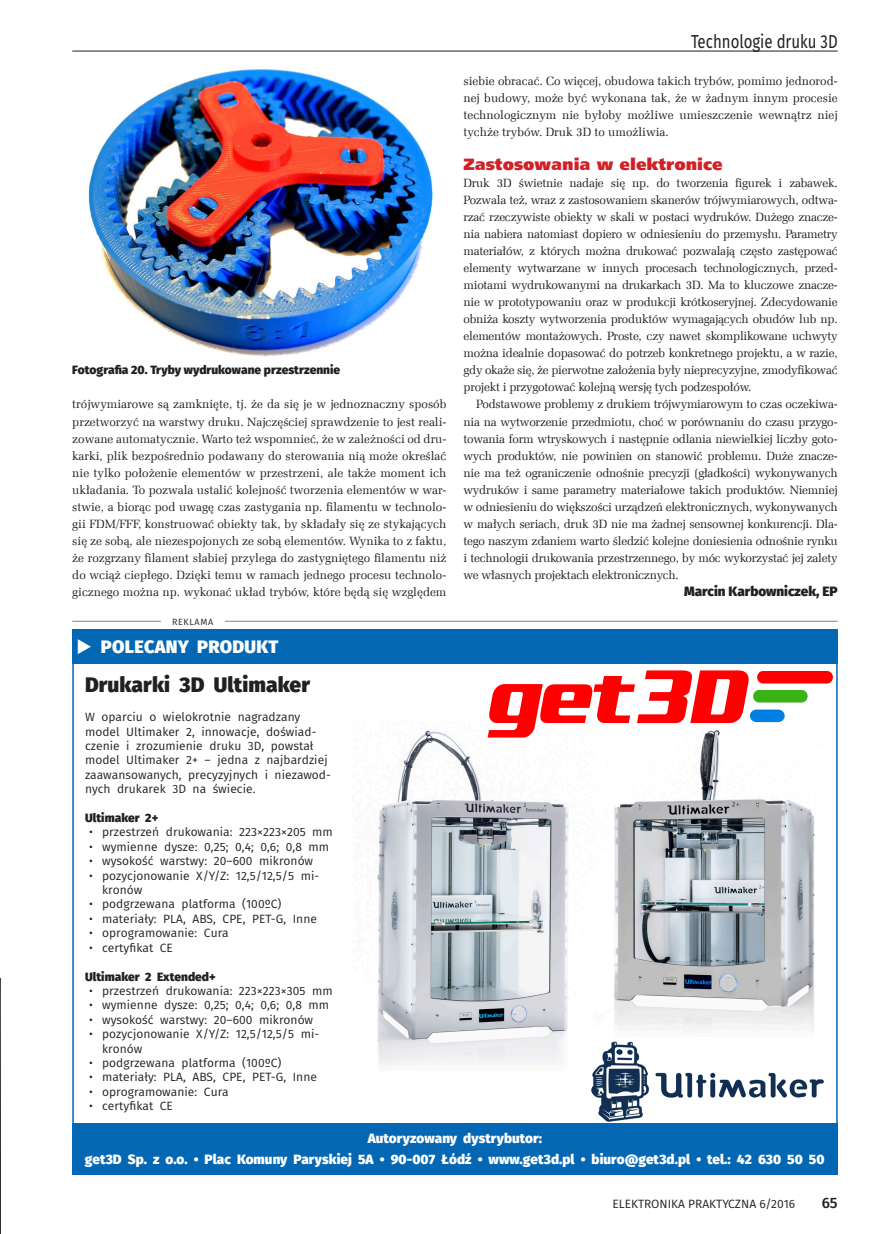
<style>
.page{position:relative;width:893px;height:1234px;background:#fff}
.page>*{position:absolute;margin:0;border:0;box-sizing:border-box;transform-origin:0 0}
._8_Tabela_Tytul{font:800 21px "Fira Sans";letter-spacing:.005em;color:#231f20}
.t1{font:18.75px "Fira Sans";color:#231f20;scale:.8 1}
._8_Tabela_Tytul-2{font:800 18px "Fira Sans";letter-spacing:.015em;color:#fff}
._3_Srodtytul_kurs{font:16.5px "Humnst 777 X Blk EU";color:#d12126}
.t2{font:500 15px "Fira Sans";color:#231f20}
._8_Tabela_Tytul-3{font:800 13.5px "Fira Sans";letter-spacing:.005em;color:#fff}
._0_Autor{font:800 13.5px "Fira Sans";color:#231f20}
._1_Body{font:12px/17px "Zapf Ellipt EU";letter-spacing:-.02em;color:#231f20;text-align:justify}
._7_Tabela{font:12px/14.4px "Fira Sans";letter-spacing:.005em;color:#231f20}
._4_Podpis{font:800 12px "Fira Sans";color:#231f20}
._7_Tabela-2{font:800 12px "Fira Sans";letter-spacing:.005em;color:#231f20}
._1_Body-2{font:9px "Fira Sans";letter-spacing:.075em;color:#231f20}
</style>
<div class="page">
<img style="left:0;top:978px;width:1px;height:255px">
<img style="left:88px;top:69px;width:345px;height:288px">
<hr style="left:72px;top:621px;width:766px;height:1px;background:#808285">
<div style="left:161px;top:612px;width:64px;height:17px;background:#fff"></div>
<div style="left:72px;top:629px;width:766px;height:34px;background:#0367b3"></div>
<div style="left:72px;top:1123px;width:766px;height:51px;background:#0367b3"></div>
<img style="left:377px;top:730px;width:192px;height:334px">
<img style="left:614px;top:701px;width:201px;height:328px">
<img style="left:591px;top:1041px;width:233px;height:80px">
<svg style="left:488px;top:670px;width:261px;height:67px"></svg>
<div style="left:757px;top:670px;width:76px;height:13px;background:#f00;border-radius:6px"></div>
<div style="left:753px;top:689px;width:55px;height:13px;background:#39b215;border-radius:6px"></div>
<div style="left:750px;top:709px;width:35px;height:13px;background:#0080e3;border-radius:6px"></div>
<hr style="left:72px;top:51px;width:766px;height:1px;background:#231f20">
<p class="_4_Podpis" style="left:72px;top:362px;width:269px">Fotografia 20. Tryby wydrukowane przestrzennie</p>
<p class="_1_Body" style="left:72px;top:396px;width:376px">trójwymiarowe są zamknięte, tj. że da się je w jednoznaczny sposób przetworzyć na warstwy druku. Najczęściej sprawdzenie to jest reali&shy;zowane automatycznie. Warto też wspomnieć, że w zależności od dru&shy;karki, plik bezpośrednio podawany do sterowania nią może określać nie tylko położenie elementów w przestrzeni, ale także moment ich układania. To pozwala ustalić kolejność tworzenia elementów w war&shy;stwie, a biorąc pod uwagę czas zastygania np. filamentu w technolo&shy;gii FDM/FFF, konstruować obiekty tak, by składały się ze stykających się ze sobą, ale niezespojonych ze sobą elementów. Wynika to z faktu, że rozgrzany filament słabiej przylega do zastygniętego filamentu niż do wciąż ciepłego. Dzięki temu w ramach jednego procesu technolo&shy;gicznego można np. wykonać układ trybów, które będą się względem</p>
<p class="_1_Body-2" style="left:172px;top:615px;width:43px">REKLAMA</p>
<p class="_8_Tabela_Tytul-2" style="left:77px;top:634px;width:203px">◆ POLECANY PRODUKT</p>
<p class="_8_Tabela_Tytul" style="left:85px;top:670px;width:226px">Drukarki 3D Ultimaker</p>
<p class="_7_Tabela" style="left:85px;top:709px;width:248px">W oparciu o wielokrotnie nagradzany model Ultimaker 2, innowacje, doświad&shy;czenie i zrozumienie druku 3D, powstał model Ultimaker 2+ – jedna z najbardziej zaawansowanych, precyzyjnych i niezawod&shy;nych drukarek 3D na świecie.</p>
<p class="_7_Tabela-2" style="left:85px;top:809px;width:75px">Ultimaker 2+</p>
<p class="_7_Tabela" style="left:89px;top:824px;width:245px">• przestrzeń drukowania: 223×223×205 mm</p>
<p class="_7_Tabela" style="left:89px;top:839px;width:241px">• wymienne dysze: 0,25; 0,4; 0,6; 0,8 mm</p>
<p class="_7_Tabela" style="left:89px;top:853px;width:225px">• wysokość warstwy: 20–600 mikronów</p>
<p class="_7_Tabela" style="left:102px;top:868px;width:219px;text-indent:-13px">• pozycjonowanie X/Y/Z: 12,5/12,5/5 mi&shy;kronów</p>
<p class="_7_Tabela" style="left:89px;top:896px;width:194px">• podgrzewana platforma (100ºC)</p>
<p class="_7_Tabela" style="left:89px;top:911px;width:229px">• materiały: PLA, ABS, CPE, PET-G, Inne</p>
<p class="_7_Tabela" style="left:89px;top:925px;width:141px">• oprogramowanie: Cura</p>
<p class="_7_Tabela" style="left:89px;top:940px;width:85px">• certyfikat CE</p>
<p class="_7_Tabela-2" style="left:85px;top:967px;width:132px">Ultimaker 2 Extended+</p>
<p class="_7_Tabela" style="left:89px;top:983px;width:245px">• przestrzeń drukowania: 223×223×305 mm</p>
<p class="_7_Tabela" style="left:89px;top:997px;width:241px">• wymienne dysze: 0,25; 0,4; 0,6; 0,8 mm</p>
<p class="_7_Tabela" style="left:89px;top:1012px;width:225px">• wysokość warstwy: 20–600 mikronów</p>
<p class="_7_Tabela" style="left:102px;top:1026px;width:219px;text-indent:-13px">• pozycjonowanie X/Y/Z: 12,5/12,5/5 mi&shy;kronów</p>
<p class="_7_Tabela" style="left:89px;top:1055px;width:194px">• podgrzewana platforma (100ºC)</p>
<p class="_7_Tabela" style="left:89px;top:1069px;width:229px">• materiały: PLA, ABS, CPE, PET-G, Inne</p>
<p class="_7_Tabela" style="left:89px;top:1084px;width:141px">• oprogramowanie: Cura</p>
<p class="_7_Tabela" style="left:89px;top:1098px;width:85px">• certyfikat CE</p>
<p class="t1" style="left:691px;top:28px;width:185px">Technologie druku 3D</p>
<p class="_1_Body" style="left:463px;top:73px;width:376px">siebie obracać. Co więcej, obudowa takich trybów, pomimo jednorod&shy;nej budowy, może być wykonana tak, że w żadnym innym procesie technologicznym nie byłoby możliwe umieszczenie wewnątrz niej tychże trybów. Druk 3D to umożliwia.</p>
<p class="_3_Srodtytul_kurs" style="left:463px;top:154px;width:261px">Zastosowania w elektronice</p>
<p class="_1_Body" style="left:463px;top:175px;width:376px">Druk 3D świetnie nadaje się np. do tworzenia figurek i zabawek.<br>Pozwala też, wraz z zastosowaniem skanerów trójwymiarowych, odtwa&shy;rzać rzeczywiste obiekty w skali w postaci wydruków. Dużego znacze&shy;nia nabiera natomiast dopiero w odniesieniu do przemysłu. Parametry materiałów, z których można drukować pozwalają często zastępować elementy wytwarzane w innych procesach technologicznych, przed&shy;miotami wydrukowanymi na drukarkach 3D. Ma to kluczowe znacze&shy;nie w prototypowaniu oraz w produkcji krótkoseryjnej. Zdecydowanie obniża koszty wytworzenia produktów wymagających obudów lub np. elementów montażowych. Proste, czy nawet skomplikowane uchwyty można idealnie dopasować do potrzeb konkretnego projektu, a w razie, gdy okaże się, że pierwotne założenia były nieprecyzyjne, zmodyfikować projekt i przygotować kolejną wersję tych podzespołów.</p>
<p class="_1_Body" style="left:463px;top:396px;width:376px;text-indent:13px">Podstawowe problemy z drukiem trójwymiarowym to czas oczekiwa&shy;nia na wytworzenie przedmiotu, choć w porównaniu do czasu przygo&shy;towania form wtryskowych i następnie odlania niewielkiej liczby goto&shy;wych produktów, nie powinien on stanowić problemu. Duże znacze&shy;nie ma też ograniczenie odnośnie precyzji (gładkości) wykonywanych wydruków i same parametry materiałowe takich produktów. Niemniej w odniesieniu do większości urządzeń elektronicznych, wykonywanych w małych seriach, druk 3D nie ma żadnej sensownej konkurencji. Dla&shy;tego naszym zdaniem warto śledzić kolejne doniesienia odnośnie rynku i technologii drukowania przestrzennego, by móc wykorzystać jej zalety we własnych projektach elektronicznych.</p>
<p class="_0_Autor" style="left:684px;top:581px;width:155px">Marcin Karbowniczek, EP</p>
<p class="_8_Tabela_Tytul-3" style="left:368px;top:1128px;width:176px">Autoryzowany dystrybutor:</p>
<p class="_8_Tabela_Tytul-3" style="left:85px;top:1149px;width:741px">get3D Sp. z o.o. • Plac Komuny Paryskiej 5A • 90-007 Łódź • www.get3d.pl • biuro@get3d.pl • tel.: 42 630 50 50</p>
<p class="_7_Tabela" style="left:612px;top:1196px;width:184px">ELEKTRONIKA PRAKTYCZNA 6/2016</p>
<p class="t2" style="left:822px;top:1192px;width:18px">65</p>
</div>
